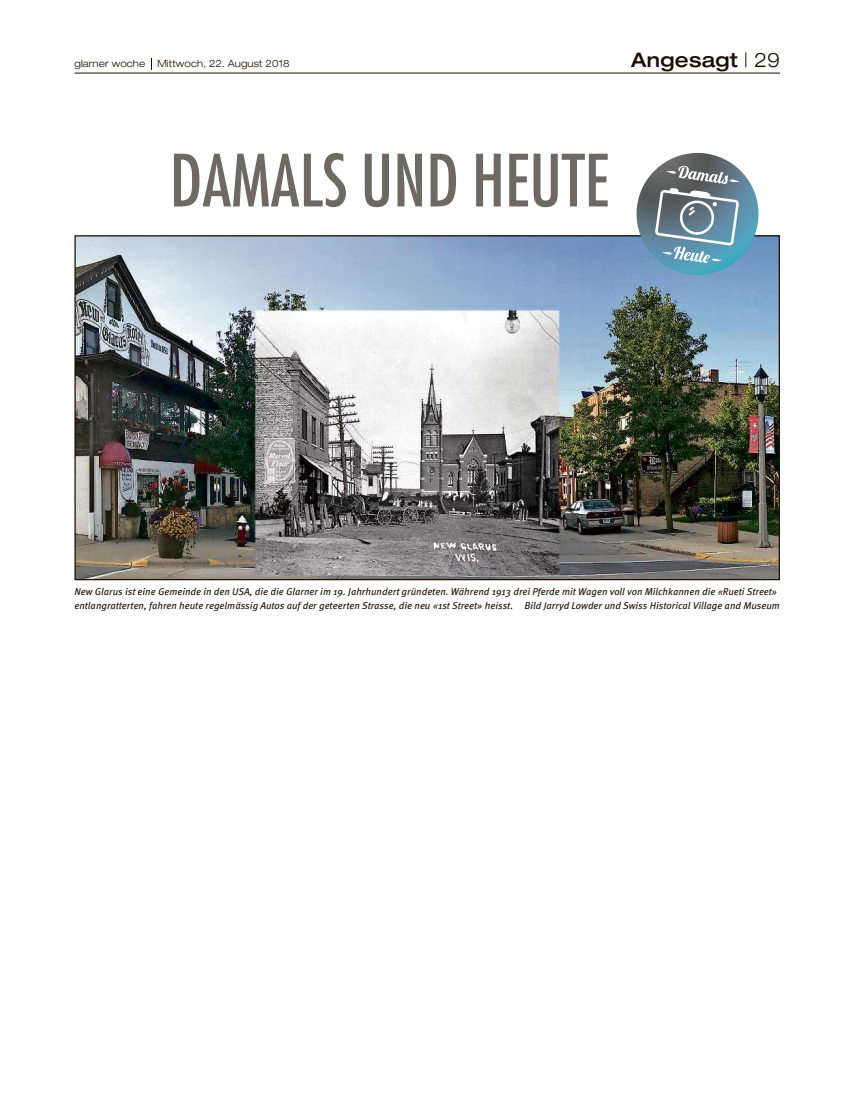
<style>
.page{position:relative;width:867px;height:1120px;background:#fff}
.page>*{position:absolute;margin:0;border:0;box-sizing:border-box;transform-origin:0 0}
.t1{font:condensed 70px "Futura Std";color:#6e6963}
.t2{font:500 expanded 20px "Helvetica Neue LT Std";letter-spacing:.015em;color:#1c0f00;scale:.96 1}
.t3{font:300 expanded 10px "Helvetica Neue LT Std";letter-spacing:.015em;color:#1c0f00;scale:.96 1}
.t4{font:italic 9.88px/14.4px "Meta OT";color:#1c0f00}
.s1{font-weight:300}
</style>
<div class="page">
<hr style="left:74px;top:73px;width:706px;height:1px;background:#1c0f00">
<img style="left:76px;top:237px;width:702px;height:341px">
<svg style="left:636px;top:153px;width:122px;height:122px"></svg>
<p class="t3" style="left:74px;top:58px;width:225px">glarner woche Mittwoch, 22. August 2018</p>
<h2 class="t2" style="left:631px;top:49px;width:156px">Angesagt <span class="s1">| 29</span></h2>
<h1 class="t1" style="left:170px;top:139px;width:440px">DAMALS UND HEUTE</h1>
<p class="t4" style="left:74px;top:584px;width:707px">New Glarus ist eine Gemeinde in den USA, die die Glarner im 19. Jahrhundert gründeten. Während 1913 drei Pferde mit Wagen voll von Milchkannen die «Rueti Street» entlangratterten, fahren heute regelmässig Autos auf der geteerten Strasse, die neu «1st Street» heisst. Bild Jarryd Lowder und Swiss Historical Village and Museum</p>
</div>
